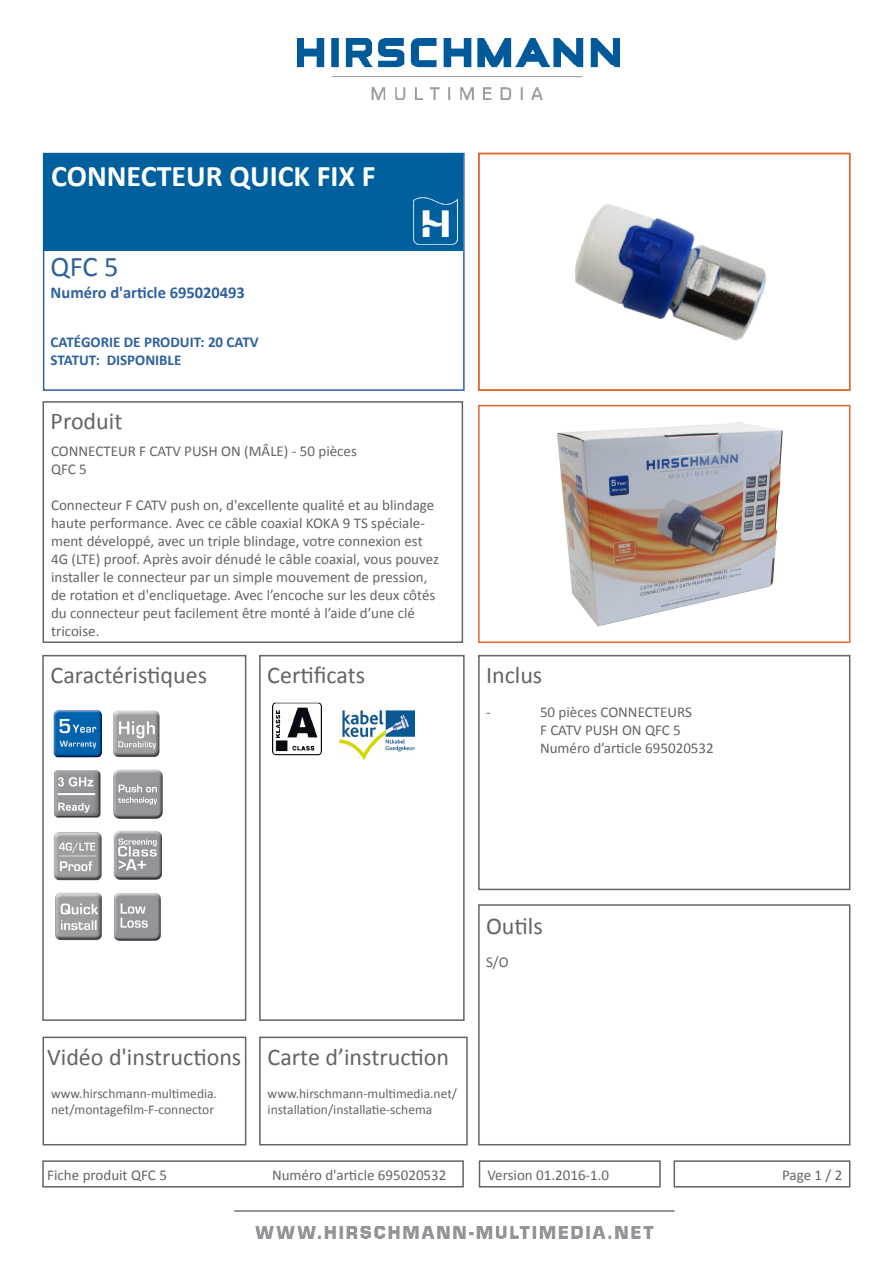
<style>
.page{position:relative;width:893px;height:1263px;background:#fff}
.page>*{position:absolute;margin:0;border:0;box-sizing:border-box;transform-origin:0 0}
.t1{font:700 30px "Calibri";color:#fff}
.t2{font:28.5px "Calibri";color:#2e629e}
.t3{font:24px "Calibri";color:#646464}
.t4{font:700 16.5px "Calibri";color:#2e629e}
.t5{font:15px/18px "Calibri";color:#646464}
.t6{font:700 15px/18px "Calibri";color:#2e629e}
.t7{font:13.5px/16.2px "Calibri";color:#646464}
</style>
<div class="page">
<div style="left:42px;top:655px;width:204px;height:366px;border:2px solid #646464"></div>
<div style="left:43px;top:1036px;width:203px;height:109px;border:2px solid #646464"></div>
<div style="left:478px;top:655px;width:372px;height:235px;border:2px solid #646464"></div>
<div style="left:43px;top:153px;width:422px;height:238px;border:2px solid #2e629e"></div>
<div style="left:44px;top:154px;width:419px;height:97px;background:#005f9d"></div>
<div style="left:259px;top:655px;width:206px;height:366px;border:2px solid #646464"></div>
<div style="left:43px;top:401px;width:420px;height:242px;border:2px solid #646464"></div>
<div style="left:674px;top:1160px;width:176px;height:27px;border:2px solid #646464"></div>
<img style="left:113px;top:710px;width:47px;height:48px">
<div style="left:42px;top:1160px;width:422px;height:27px;border:2px solid #646464"></div>
<div style="left:479px;top:1160px;width:182px;height:27px;border:2px solid #646464"></div>
<img style="left:414px;top:197px;width:43px;height:47px">
<img style="left:53px;top:832px;width:49px;height:49px">
<div style="left:259px;top:1036px;width:209px;height:109px;border:2px solid #646464"></div>
<div style="left:478px;top:904px;width:372px;height:241px;border:2px solid #646464"></div>
<img style="left:113px;top:831px;width:49px;height:49px">
<img style="left:113px;top:893px;width:48px;height:48px">
<img style="left:114px;top:769px;width:49px;height:50px">
<img style="left:53px;top:710px;width:49px;height:48px">
<img style="left:54px;top:770px;width:47px;height:48px">
<img style="left:55px;top:892px;width:47px;height:49px">
<img style="left:272px;top:703px;width:50px;height:53px">
<img style="left:297px;top:39px;width:322px;height:60px">
<img style="left:234px;top:1211px;width:441px;height:28px">
<div style="left:478px;top:153px;width:372px;height:238px;border:2px solid #e06930"></div>
<img style="left:574px;top:204px;width:193px;height:137px">
<img style="left:416px;top:381px;width:435px;height:387px">
<div style="left:478px;top:405px;width:372px;height:238px;border:2px solid #e06930"></div>
<img style="left:339px;top:710px;width:76px;height:50px">
<p class="t1" style="left:51px;top:157px;width:326px">CONNECTEUR QUICK FIX F</p>
<p class="t2" style="left:51px;top:249px;width:70px">QFC 5</p>
<p class="t4" style="left:51px;top:282px;width:196px">Numéro d'article 695020493</p>
<p class="t6" style="left:51px;top:332px;width:210px">CATÉGORIE DE PRODUIT: 20 CATV<br>STATUT: DISPONIBLE</p>
<p class="t3" style="left:51px;top:406px;width:73px">Produit</p>
<p class="t5" style="left:51px;top:442px;width:307px">CONNECTEUR F CATV PUSH ON (MÂLE) - 50 pièces<br>QFC 5</p>
<p class="t5" style="left:51px;top:496px;width:389px">Connecteur F CATV push on, d'excellente qualité et au blindage haute performance. Avec ce câble coaxial KOKA 9 TS spéciale&shy;ment développé, avec un triple blindage, votre connexion est 4G (LTE) proof. Après avoir dénudé le câble coaxial, vous pouvez installer le connecteur par un simple mouvement de pression, de rotation et d'encliquetage. Avec l’encoche sur les deux côtés du connecteur peut facilement être monté à l’aide d’une clé tricoise.</p>
<p class="t3" style="left:51px;top:659px;width:158px">Caractéristiques</p>
<p class="t3" style="left:267px;top:659px;width:99px">Certificats</p>
<p class="t3" style="left:486px;top:659px;width:58px">Inclus</p>
<p class="t5" style="left:486px;top:703px;width:6px">-</p>
<p class="t5" style="left:540px;top:703px;width:175px">50 pièces CONNECTEURS<br>F CATV PUSH ON QFC 5<br>Numéro d’article 695020532</p>
<p class="t3" style="left:486px;top:911px;width:58px">Outils</p>
<p class="t5" style="left:486px;top:953px;width:24px">S/O</p>
<p class="t3" style="left:47px;top:1041px;width:196px">Vidéo d'instructions</p>
<p class="t7" style="left:51px;top:1085px;width:167px">www.hirschmann-multimedia. net/montagefilm-F-connector</p>
<p class="t7" style="left:268px;top:1085px;width:191px">www.hirschmann-multimedia.net/ installation/installatie-schema</p>
<p class="t3" style="left:268px;top:1041px;width:183px">Carte d’instruction</p>
<p class="t5" style="left:47px;top:1165px;width:121px">Fiche produit QFC 5</p>
<p class="t5" style="left:272px;top:1165px;width:176px">Numéro d'article 695020532</p>
<p class="t5" style="left:487px;top:1165px;width:123px">Version 01.2016-1.0</p>
<p class="t5" style="left:782px;top:1165px;width:62px">Page 1 / 2</p>
</div>
